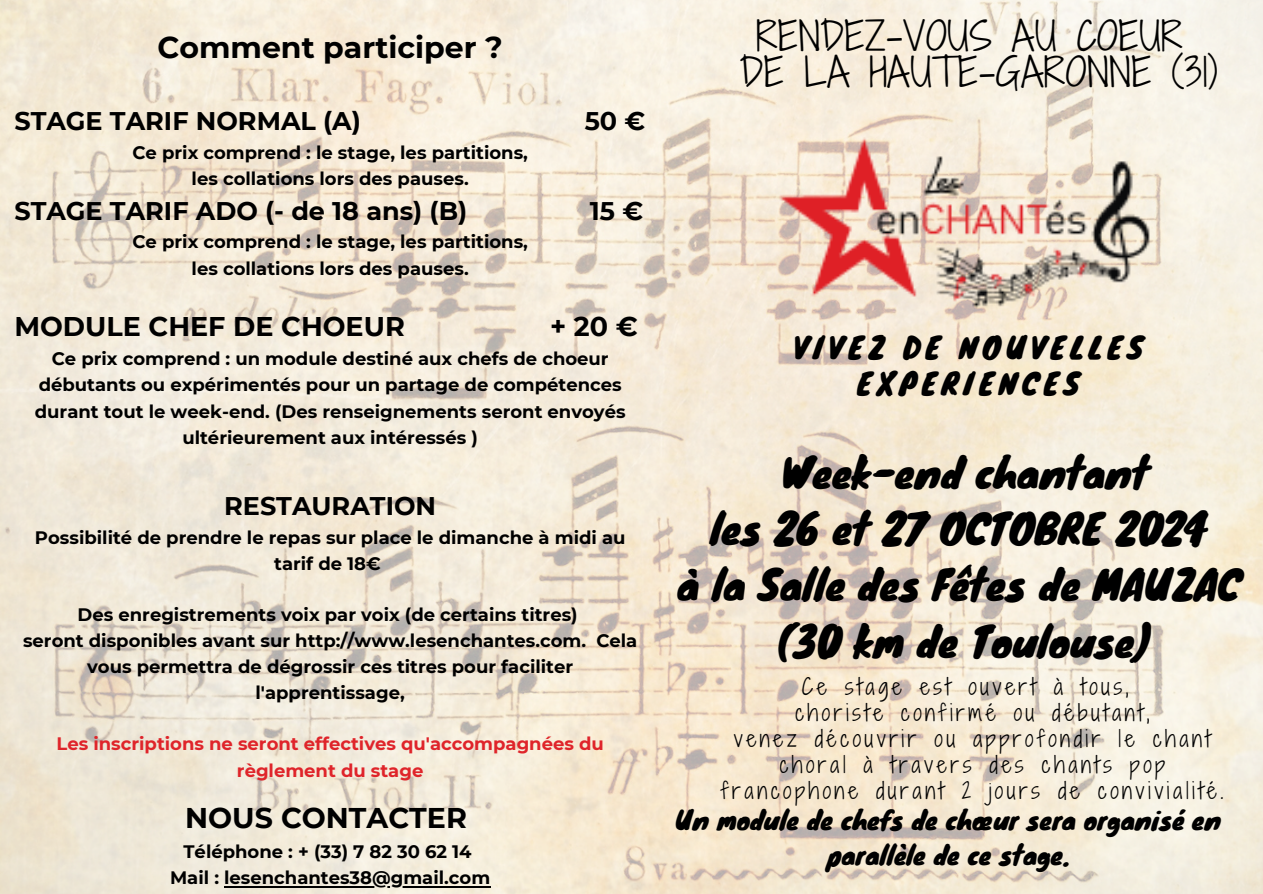
<style>
.page{position:relative;width:1263px;height:894px;background:#fff}
.page>*{position:absolute;margin:0;border:0;box-sizing:border-box;transform-origin:0 0}
.t1{font:40.5px/56.2px "Knewave";color:#000;text-align:center}
.t2{font:38.25px/36px "Shadows Into Light Two";letter-spacing:.01em;color:#000;text-align:center}
.t3{font:700 30px "Montserrat";color:#000}
.t4{font:29.25px/36px "Knewave";letter-spacing:.16em;color:#000;text-align:center}
.t5{font:700 28.5px "Montserrat";color:#000}
.t6{font:700 27px "Montserrat";color:#000}
.t7{font:700 25.5px "Montserrat";color:#000}
.t8{font:25.5px/34.8px "Knewave";color:#000;text-align:center}
.t9{font:21.75px "Shadows Into Light Two";letter-spacing:.16em;color:#000}
.t10{font:700 18px/26.2px "Montserrat";color:#000;text-align:center}
.t11{font:700 18px "Montserrat";color:#df242a}
</style>
<div class="page">
<img style="left:0;top:0;width:1263px;height:893px">
<img style="left:731px;top:121px;width:475px;height:210px">
<hr style="left:224px;top:885px;width:266px;height:2px;background:#000">
<p class="t3" style="left:157px;top:29px;width:347px">Comment participer ?</p>
<p class="t7" style="left:14px;top:105px;width:348px">STAGE TARIF NORMAL (A)</p>
<p class="t7" style="left:585px;top:105px;width:62px">50 €</p>
<p class="t10" style="left:132px;top:139px;width:397px">Ce prix comprend : le stage, les partitions,</p>
<p class="t10" style="left:192px;top:166px;width:279px">les collations lors des pauses.</p>
<p class="t7" style="left:14px;top:195px;width:454px">STAGE TARIF ADO (- de 18 ans) (B)</p>
<p class="t7" style="left:590px;top:195px;width:55px">15 €</p>
<p class="t10" style="left:132px;top:229px;width:397px">Ce prix comprend : le stage, les partitions,</p>
<p class="t10" style="left:192px;top:255px;width:279px">les collations lors des pauses.</p>
<p class="t6" style="left:14px;top:310px;width:392px">MODULE CHEF DE CHOEUR</p>
<p class="t6" style="left:550px;top:310px;width:89px">+ 20 €</p>
<p class="t10" style="left:35px;top:345px;width:592px">Ce prix comprend : un module destiné aux chefs de choeur débutants ou expérimentés pour un partage de compétences durant tout le week-end. (Des renseignements seront envoyés ultérieurement aux intéressés )</p>
<p class="t7" style="left:224px;top:490px;width:213px">RESTAURATION</p>
<p class="t10" style="left:35px;top:524px;width:592px">Possibilité de prendre le repas sur place le dimanche à midi au tarif de 18€</p>
<p class="t10" style="left:78px;top:601px;width:502px">Des enregistrements voix par voix (de certains titres)</p>
<p class="t10" style="left:23px;top:627px;width:616px">seront disponibles avant sur http://www.lesenchantes.com. Cela vous permettra de dégrossir ces titres pour faciliter l'apprentissage,</p>
<p class="t11" style="left:57px;top:732px;width:549px">Les inscriptions ne seront effectives qu'accompagnées du</p>
<p class="t11" style="left:237px;top:758px;width:188px">règlement du stage</p>
<h1 class="t5" style="left:185px;top:800px;width:283px">NOUS CONTACTER</h1>
<p class="t10" style="left:184px;top:838px;width:290px">Téléphone : + (33) 7 82 30 62 14</p>
<h3 class="t10" style="left:170px;top:864px;width:322px">Mail : lesenchantes38@gmail.com</h3>
<h4 class="t2" style="left:740px;top:17px;width:480px">RENDEZ-VOUS AU COEUR<br>DE LA HAUTE-GARONNE (31)</h4>
<p class="t4" style="left:793px;top:328px;width:352px">VIVEZ DE NOUVELLES<br>EXPERIENCES</p>
<h6 class="t1" style="left:677px;top:442px;width:565px">Week-end chantant<br>les 26 et 27 OCTOBRE 2024<br>à la Salle des Fêtes de MAUZAC (30 km de Toulouse)</h6>
<p class="t9" style="left:802px;top:671px;width:328px">Ce stage est ouvert à tous,</p>
<p class="t9" style="left:795px;top:696px;width:356px">choriste confirmé ou débutant,</p>
<p class="t9" style="left:734px;top:722px;width:478px">venez découvrir ou approfondir le chant</p>
<p class="t9" style="left:779px;top:748px;width:387px">choral à travers des chants pop</p>
<p class="t9" style="left:721px;top:774px;width:504px">francophone durant 2 jours de convivialité.</p>
<h5 class="t8" style="left:675px;top:801px;width:547px">Un module de chefs de chœur sera organisé en parallèle de ce stage.</h5>
</div>
